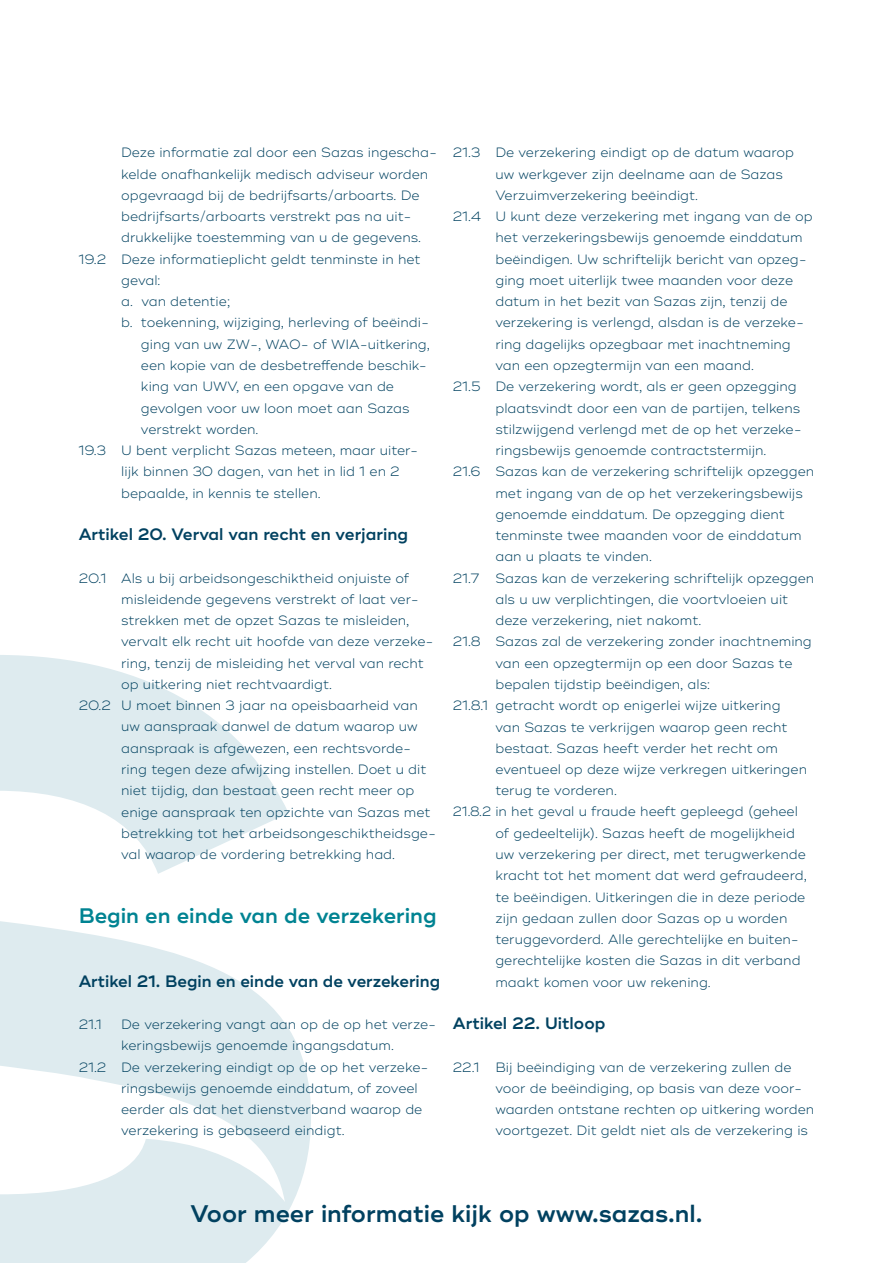
<style>
.page{position:relative;width:893px;height:1263px;background:#fff}
.page>*{position:absolute;margin:0;border:0;box-sizing:border-box;transform-origin:0 0}
.t1{font:600 24px "Ridley Grotesk";color:#014160}
.t2{font:600 21px "Ridley Grotesk";color:#008392}
.t3{font:600 16.5px "Ridley Grotesk";color:#014160}
.t4{font:300 13.5px/21.3px "Ridley Grotesk";color:#014160}
.t5{font:300 13.5px "Ridley Grotesk";color:#014160;scale:.96 1}
</style>
<div class="page">
<svg style="left:0;top:655px;width:311px;height:608px;fill:#deebef"></svg>
<p class="t4" style="left:121px;top:142px;width:318px">Deze informatie zal door een Sazas ingescha-</p>
<p class="t4" style="left:121px;top:164px;width:308px">kelde onafhankelijk medisch adviseur worden</p>
<p class="t4" style="left:121px;top:185px;width:300px">opgevraagd bij de bedrijfsarts/arboarts. De</p>
<p class="t4" style="left:121px;top:206px;width:292px">bedrijfsarts/arboarts verstrekt pas na uit-</p>
<p class="t4" style="left:121px;top:227px;width:301px">drukkelijke toestemming van u de gegevens.</p>
<p class="t4" style="left:79px;top:249px;width:343px">19.2 Deze informatieplicht geldt tenminste in het</p>
<p class="t4" style="left:121px;top:270px;width:41px">geval:</p>
<p class="t4" style="left:121px;top:291px;width:110px">a. van detentie;</p>
<p class="t4" style="left:121px;top:312px;width:309px">b. toekenning, wijziging, herleving of beëindi-</p>
<p class="t4" style="left:141px;top:334px;width:291px">ging van uw ZW-, WAO- of WIA-uitkering,</p>
<p class="t4" style="left:141px;top:355px;width:288px">een kopie van de desbetreffende beschik-</p>
<p class="t4" style="left:141px;top:376px;width:255px">king van UWV, en een opgave van de</p>
<p class="t4" style="left:141px;top:397px;width:270px">gevolgen voor uw loon moet aan Sazas</p>
<p class="t4" style="left:141px;top:419px;width:119px">verstrekt worden.</p>
<p class="t4" style="left:79px;top:440px;width:341px">19.3 U bent verplicht Sazas meteen, maar uiter-</p>
<p class="t4" style="left:121px;top:461px;width:280px">lijk binnen 30 dagen, van het in lid 1 en 2</p>
<p class="t4" style="left:121px;top:482px;width:201px">bepaalde, in kennis te stellen.</p>
<p class="t3" style="left:79px;top:524px;width:331px">Artikel 20. Verval van recht en verjaring</p>
<p class="t4" style="left:79px;top:567px;width:332px">20.1 Als u bij arbeidsongeschiktheid onjuiste of</p>
<p class="t4" style="left:121px;top:589px;width:299px">misleidende gegevens verstrekt of laat ver-</p>
<p class="t4" style="left:121px;top:610px;width:290px">strekken met de opzet Sazas te misleiden,</p>
<p class="t4" style="left:121px;top:631px;width:314px">vervalt elk recht uit hoofde van deze verzeke-</p>
<p class="t4" style="left:121px;top:653px;width:304px">ring, tenzij de misleiding het verval van recht</p>
<p class="t4" style="left:121px;top:674px;width:212px">op uitkering niet rechtvaardigt.</p>
<p class="t4" style="left:79px;top:695px;width:341px">20.2 U moet binnen 3 jaar na opeisbaarheid van</p>
<p class="t4" style="left:121px;top:716px;width:298px">uw aanspraak danwel de datum waarop uw</p>
<p class="t4" style="left:121px;top:738px;width:292px">aanspraak is afgewezen, een rechtsvorde-</p>
<p class="t4" style="left:121px;top:759px;width:307px">ring tegen deze afwijzing instellen. Doet u dit</p>
<p class="t4" style="left:121px;top:780px;width:295px">niet tijdig, dan bestaat geen recht meer op</p>
<p class="t4" style="left:121px;top:801px;width:311px">enige aanspraak ten opzichte van Sazas met</p>
<p class="t4" style="left:121px;top:823px;width:316px">betrekking tot het arbeidsongeschiktheidsge-</p>
<p class="t4" style="left:121px;top:844px;width:275px">val waarop de vordering betrekking had.</p>
<h2 class="t2" style="left:79px;top:903px;width:359px">Begin en einde van de verzekering</h2>
<p class="t3" style="left:79px;top:971px;width:363px">Artikel 21. Begin en einde van de verzekering</p>
<p class="t4" style="left:79px;top:1014px;width:25px">21.1</p>
<p class="t4" style="left:121px;top:1014px;width:317px">De verzekering vangt aan op de op het verze-</p>
<p class="t4" style="left:121px;top:1035px;width:274px">keringsbewijs genoemde ingangsdatum.</p>
<p class="t4" style="left:79px;top:1056px;width:351px">21.2 De verzekering eindigt op de op het verzeke-</p>
<p class="t4" style="left:121px;top:1078px;width:298px">ringsbewijs genoemde einddatum, of zoveel</p>
<p class="t4" style="left:121px;top:1099px;width:303px">eerder als dat het dienstverband waarop de</p>
<p class="t4" style="left:121px;top:1120px;width:225px">verzekering is gebaseerd eindigt.</p>
<p class="t4" style="left:453px;top:142px;width:343px">21.3 De verzekering eindigt op de datum waarop</p>
<p class="t4" style="left:495px;top:164px;width:289px">uw werkgever zijn deelname aan de Sazas</p>
<p class="t4" style="left:495px;top:185px;width:204px">Verzuimverzekering beëindigt.</p>
<p class="t4" style="left:453px;top:206px;width:361px">21.4 U kunt deze verzekering met ingang van de op</p>
<p class="t4" style="left:495px;top:227px;width:309px">het verzekeringsbewijs genoemde einddatum</p>
<p class="t4" style="left:495px;top:249px;width:313px">beëindigen. Uw schriftelijk bericht van opzeg-</p>
<p class="t4" style="left:495px;top:270px;width:299px">ging moet uiterlijk twee maanden voor deze</p>
<p class="t4" style="left:495px;top:291px;width:294px">datum in het bezit van Sazas zijn, tenzij de</p>
<p class="t4" style="left:495px;top:312px;width:310px">verzekering is verlengd, alsdan is de verzeke-</p>
<p class="t4" style="left:495px;top:334px;width:297px">ring dagelijks opzegbaar met inachtneming</p>
<p class="t4" style="left:495px;top:355px;width:260px">van een opzegtermijn van een maand.</p>
<p class="t4" style="left:453px;top:376px;width:345px">21.5 De verzekering wordt, als er geen opzegging</p>
<p class="t4" style="left:495px;top:397px;width:306px">plaatsvindt door een van de partijen, telkens</p>
<p class="t4" style="left:495px;top:419px;width:308px">stilzwijgend verlengd met de op het verzeke-</p>
<p class="t4" style="left:495px;top:440px;width:273px">ringsbewijs genoemde contractstermijn.</p>
<p class="t4" style="left:453px;top:461px;width:363px">21.6 Sazas kan de verzekering schriftelijk opzeggen</p>
<p class="t4" style="left:495px;top:482px;width:309px">met ingang van de op het verzekeringsbewijs</p>
<p class="t4" style="left:495px;top:504px;width:291px">genoemde einddatum. De opzegging dient</p>
<p class="t4" style="left:495px;top:525px;width:308px">tenminste twee maanden voor de einddatum</p>
<p class="t4" style="left:495px;top:546px;width:158px">aan u plaats te vinden.</p>
<p class="t4" style="left:453px;top:568px;width:363px">21.7 Sazas kan de verzekering schriftelijk opzeggen</p>
<p class="t4" style="left:495px;top:589px;width:294px">als u uw verplichtingen, die voortvloeien uit</p>
<p class="t4" style="left:495px;top:610px;width:207px">deze verzekering, niet nakomt.</p>
<p class="t4" style="left:453px;top:631px;width:360px">21.8 Sazas zal de verzekering zonder inachtneming</p>
<p class="t4" style="left:495px;top:653px;width:299px">van een opzegtermijn op een door Sazas te</p>
<p class="t4" style="left:495px;top:674px;width:216px">bepalen tijdstip beëindigen, als:</p>
<p class="t4" style="left:453px;top:695px;width:329px">21.8.1 getracht wordt op enigerlei wijze uitkering</p>
<p class="t4" style="left:495px;top:716px;width:294px">van Sazas te verkrijgen waarop geen recht</p>
<p class="t4" style="left:495px;top:738px;width:284px">bestaat. Sazas heeft verder het recht om</p>
<p class="t4" style="left:495px;top:759px;width:313px">eventueel op deze wijze verkregen uitkeringen</p>
<p class="t4" style="left:495px;top:780px;width:123px">terug te vorderen.</p>
<p class="t5" style="left:453px;top:804px;width:361px">21.8.2 in het geval u fraude heeft gepleegd (geheel</p>
<p class="t4" style="left:495px;top:823px;width:301px">of gedeeltelijk). Sazas heeft de mogelijkheid</p>
<p class="t4" style="left:495px;top:844px;width:312px">uw verzekering per direct, met terugwerkende</p>
<p class="t4" style="left:495px;top:865px;width:313px">kracht tot het moment dat werd gefraudeerd,</p>
<p class="t4" style="left:495px;top:886px;width:312px">te beëindigen. Uitkeringen die in deze periode</p>
<p class="t4" style="left:495px;top:908px;width:294px">zijn gedaan zullen door Sazas op u worden</p>
<p class="t4" style="left:495px;top:929px;width:305px">teruggevorderd. Alle gerechtelijke en buiten-</p>
<p class="t4" style="left:495px;top:950px;width:307px">gerechtelijke kosten die Sazas in dit verband</p>
<p class="t4" style="left:495px;top:971px;width:217px">maakt komen voor uw rekening.</p>
<p class="t3" style="left:453px;top:1013px;width:154px">Artikel 22. Uitloop</p>
<p class="t4" style="left:495px;top:1056px;width:320px;text-indent:-43px">22.1 Bij beëindiging van de verzekering zullen de voor de beëindiging, op basis van deze voor&shy;waarden ontstane rechten op uitkering worden voortgezet. Dit geldt niet als de verzekering is</p>
<h1 class="t1" style="left:191px;top:1199px;width:513px">Voor meer informatie kijk op www.sazas.nl.</h1>
</div>
